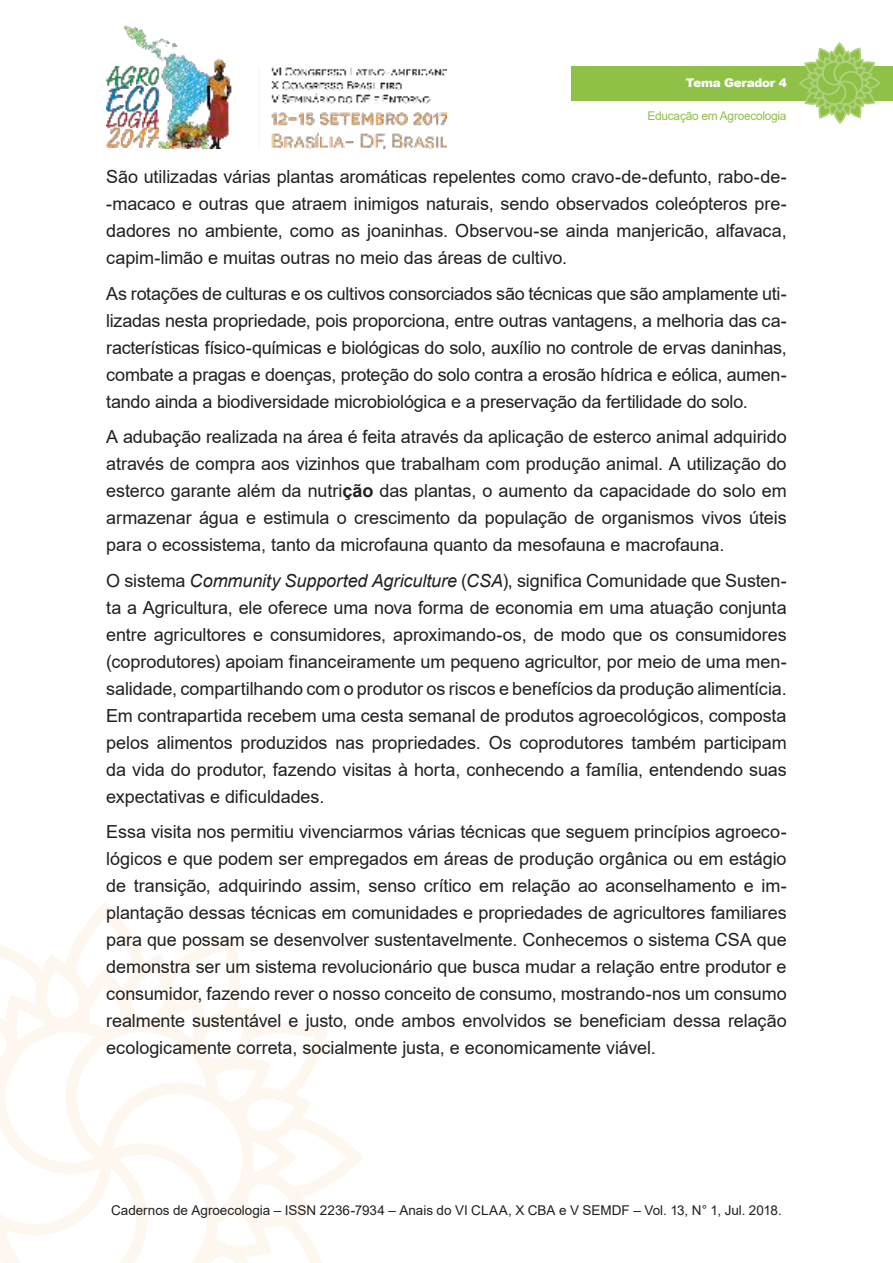
<style>
.page{position:relative;width:893px;height:1263px;background:#fff}
.page>*{position:absolute;margin:0;border:0;box-sizing:border-box;transform-origin:0 0}
.t1{font:18px/27px "Arial";letter-spacing:-.005em;color:#221f1f;text-align:justify}
.t2{font:13.5px "Arial";color:#221f1f}
.t3{font:12px "Arial";letter-spacing:-.025em;color:#8fc147}
.t4{font:900 12px "Arial";letter-spacing:-.025em;color:#fff}
.s1{font-weight:700}
.s2{font-style:italic}
</style>
<div class="page">
<img style="left:106px;top:25px;width:340px;height:124px">
<svg style="left:0;top:910px;width:363px;height:353px"></svg>
<div style="left:571px;top:66px;width:322px;height:34px;background:#8fc147"></div>
<svg style="left:798px;top:43px;width:83px;height:81px"></svg>
<p class="t4" style="left:686px;top:76px;width:102px">Tema Gerador 4</p>
<p class="t3" style="left:647px;top:112px;width:141px">Educação em Agroecologia</p>
<p class="t1" style="left:106px;top:165px;width:682px">São utilizadas várias plantas aromáticas repelentes como cravo-de-defunto, rabo-de--macaco e outras que atraem inimigos naturais, sendo observados coleópteros pre&shy;dadores no ambiente, como as joaninhas. Observou-se ainda manjericão, alfavaca, capim-limão e muitas outras no meio das áreas de cultivo.</p>
<p class="t1" style="left:106px;top:282px;width:682px">As rotações de culturas e os cultivos consorciados são técnicas que são amplamente uti&shy;lizadas nesta propriedade, pois proporciona, entre outras vantagens, a melhoria das ca&shy;racterísticas físico-químicas e biológicas do solo, auxílio no controle de ervas daninhas, combate a pragas e doenças, proteção do solo contra a erosão hídrica e eólica, aumen&shy;tando ainda a biodiversidade microbiológica e a preservação da fertilidade do solo.</p>
<p class="t1" style="left:106px;top:425px;width:682px">A adubação realizada na área é feita através da aplicação de esterco animal adquirido através de compra aos vizinhos que trabalham com produção animal. A utilização do esterco garante além da nutri<span class="s1">ção</span> das plantas, o aumento da capacidade do solo em armazenar água e estimula o crescimento da população de organismos vivos úteis para o ecossistema, tanto da microfauna quanto da mesofauna e macrofauna.</p>
<p class="t1" style="left:106px;top:569px;width:682px">O sistema <span class="s2">Community Supported Agriculture</span> (<span class="s2">CSA</span>), significa Comunidade que Susten&shy;ta a Agricultura, ele oferece uma nova forma de economia em uma atuação conjunta entre agricultores e consumidores, aproximando-os, de modo que os consumidores (coprodutores) apoiam financeiramente um pequeno agricultor, por meio de uma men&shy;salidade, compartilhando com o produtor os riscos e benefícios da produção alimentícia.<br>Em contrapartida recebem uma cesta semanal de produtos agroecológicos, composta pelos alimentos produzidos nas propriedades. Os coprodutores também participam da vida do produtor, fazendo visitas à horta, conhecendo a família, entendendo suas expectativas e dificuldades.</p>
<p class="t1" style="left:106px;top:820px;width:682px">Essa visita nos permitiu vivenciarmos várias técnicas que seguem princípios agroeco&shy;lógicos e que podem ser empregados em áreas de produção orgânica ou em estágio de transição, adquirindo assim, senso crítico em relação ao aconselhamento e im&shy;plantação dessas técnicas em comunidades e propriedades de agricultores familiares para que possam se desenvolver sustentavelmente. Conhecemos o sistema CSA que demonstra ser um sistema revolucionário que busca mudar a relação entre produtor e consumidor, fazendo rever o nosso conceito de consumo, mostrando-nos um consumo realmente sustentável e justo, onde ambos envolvidos se beneficiam dessa relação ecologicamente correta, socialmente justa, e economicamente viável.</p>
<p class="t2" style="left:111px;top:1205px;width:672px">Cadernos de Agroecologia – ISSN 2236-7934 – Anais do VI CLAA, X CBA e V SEMDF – Vol. 13, N° 1, Jul. 2018.</p>
</div>
